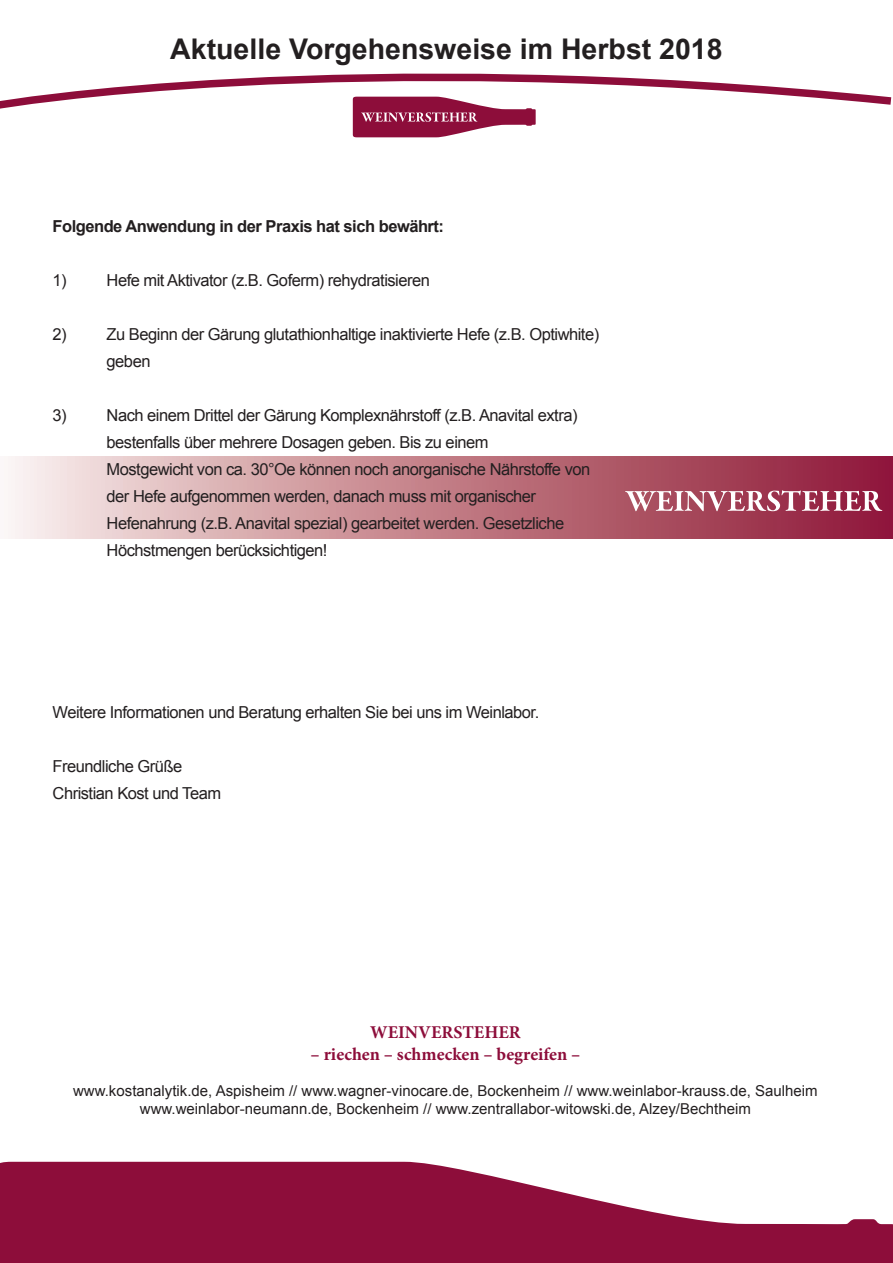
<style>
.page{position:relative;width:893px;height:1263px;background:#fff}
.page>*{position:absolute;margin:0;border:0;box-sizing:border-box;transform-origin:0 0}
.t1{font:700 28.5px "Arial";color:#231f20}
.t2{font:700 18px "Minion Pro";color:#8d0d3a}
.t3{font:16.5px/27px "Arial";letter-spacing:-.03em;color:#231f20}
.t4{font:700 16.5px "Arial";letter-spacing:-.03em;color:#231f20}
.t5{font:15px/18px "Arial";color:#231f20;text-align:center}
</style>
<div class="page">
<svg style="left:11px;top:456px;width:882px;height:82px"></svg>
<svg style="left:353px;top:113px;width:183px;height:24px"></svg>
<svg style="left:0;top:73px;width:892px;height:40px"></svg>
<svg style="left:0;top:1162px;width:893px;height:101px;fill:#8d0d3a"></svg>
<svg style="left:625px;top:490px;width:257px;height:21px"></svg>
<h1 class="t1" style="left:170px;top:30px;width:554px">Aktuelle Vorgehensweise im Herbst 2018</h1>
<p class="t4" style="left:53px;top:215px;width:393px">Folgende Anwendung in der Praxis hat sich bewährt:</p>
<p class="t3" style="left:53px;top:267px;width:16px">1)</p>
<p class="t3" style="left:107px;top:267px;width:325px">Hefe mit Aktivator (z.B. Goferm) rehydratisieren</p>
<p class="t3" style="left:53px;top:321px;width:16px">2)</p>
<p class="t3" style="left:107px;top:321px;width:494px">Zu Beginn der Gärung glutathionhaltige inaktivierte Hefe (z.B. Optiwhite) geben</p>
<p class="t3" style="left:53px;top:402px;width:16px">3)</p>
<p class="t3" style="left:107px;top:402px;width:485px">Nach einem Drittel der Gärung Komplexnährstoff (z.B. Anavital extra) bestenfalls über mehrere Dosagen geben. Bis zu einem<br>Mostgewicht von ca. 30°Oe können noch anorganische Nährstoffe von der Hefe aufgenommen werden, danach muss mit organischer Hefenahrung (z.B. Anavital spezial) gearbeitet werden. Gesetzliche Höchstmengen berücksichtigen!</p>
<p class="t3" style="left:53px;top:699px;width:488px">Weitere Informationen und Beratung erhalten Sie bei uns im Weinlabor.</p>
<p class="t3" style="left:53px;top:753px;width:170px">Freundliche Grüße<br>Christian Kost und Team</p>
<p class="t2" style="left:370px;top:1019px;width:152px">WEINVERSTEHER</p>
<p class="t2" style="left:311px;top:1041px;width:271px">– riechen – schmecken – begreifen –</p>
<p class="t5" style="left:73px;top:1081px;width:746px">www.kostanalytik.de, Aspisheim // www.wagner-vinocare.de, Bockenheim // www.weinlabor-krauss.de, Saulheim www.weinlabor-neumann.de, Bockenheim // www.zentrallabor-witowski.de, Alzey/Bechtheim</p>
</div>
